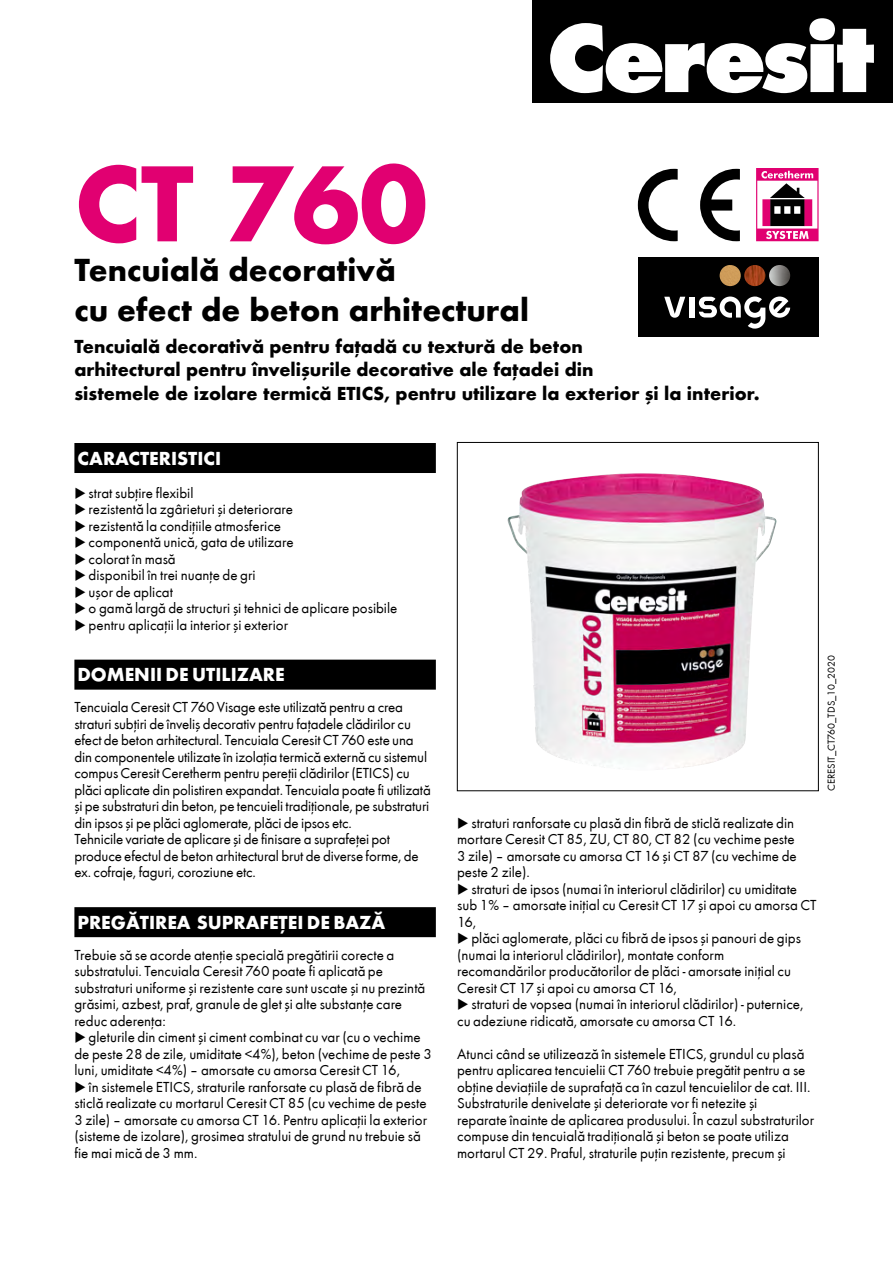
<style>
.page{position:relative;width:893px;height:1263px;background:#fff}
.page>*{position:absolute;margin:0;border:0;box-sizing:border-box;transform-origin:0 0}
.t1{font:700 112.5px "Futura TEE";color:#e10071}
.t2{font:700 33px/39.6px "Futura TEE";color:#000}
.t3{font:700 19.5px/23.4px "Futura TEE";color:#000}
.t4{font:700 19.5px "Futura TEE";color:#fff}
.t5{font:15px/16.5px "Futura TEE";color:#000}
.t6{font:10.5px "Futura TEE";color:#000}
</style>
<div class="page">
<div style="left:74px;top:443px;width:362px;height:30px;background:#000"></div>
<div style="left:74px;top:660px;width:362px;height:30px;background:#000"></div>
<div style="left:74px;top:907px;width:362px;height:30px;background:#000"></div>
<img style="left:507px;top:473px;width:270px;height:296px">
<div style="left:457px;top:442px;width:362px;height:349px;border:1px solid #000"></div>
<svg style="left:756px;top:168px;width:63px;height:73px"></svg>
<svg style="left:638px;top:169px;width:40px;height:72px"></svg>
<svg style="left:700px;top:169px;width:40px;height:72px"></svg>
<div style="left:638px;top:257px;width:181px;height:79px;background:#000"></div>
<div style="left:689px;top:297px;width:5px;height:20px;background:#fff"></div>
<svg style="left:664px;top:297px;width:21px;height:21px"></svg>
<svg style="left:699px;top:296px;width:91px;height:33px"></svg>
<img style="left:769px;top:265px;width:21px;height:21px;border-radius:11px">
<img style="left:744px;top:265px;width:21px;height:21px;border-radius:11px">
<img style="left:720px;top:265px;width:21px;height:21px;border-radius:11px">
<div style="left:533px;top:0;width:360px;height:103px;background:#000"></div>
<svg style="left:550px;top:18px;width:324px;height:75px"></svg>
<h1 class="t1" style="left:74px;top:133px;width:354px">CT 760</h1>
<h2 class="t2" style="left:74px;top:249px;width:456px">Tencuială decorativă<br>cu efect de beton arhitectural</h2>
<h3 class="t3" style="left:74px;top:334px;width:687px">Tencuială decorativă pentru fațadă cu textură de beton<br>arhitectural pentru învelișurile decorative ale fațadei din<br>sistemele de izolare termică ETICS, pentru utilizare la exterior și la interior.</h3>
<h3 class="t4" style="left:77px;top:446px;width:145px">CARACTERISTICI</h3>
<p class="t5" style="left:89px;top:484px;width:310px">strat subțire flexibil<br>rezistentă la zgârieturi și deteriorare<br>rezistentă la condiţiile atmosferice<br>componentă unică, gata de utilizare<br>colorat în masă<br>disponibil în trei nuanţe de gri<br>ușor de aplicat<br>o gamă largă de structuri și tehnici de aplicare posibile pentru aplicații la interior și exterior</p>
<h3 class="t4" style="left:77px;top:662px;width:209px">DOMENII DE UTILIZARE</h3>
<p class="t5" style="left:74px;top:699px;width:358px">Tencuiala Ceresit CT 760 Visage este utilizată pentru a crea straturi subţiri de înveliș decorativ pentru faţadele clădirilor cu efect de beton arhitectural. Tencuiala Ceresit CT 760 este una din componentele utilizate în izolaţia termică externă cu sistemul compus Ceresit Ceretherm pentru pereţii clădirilor (ETICS) cu plăci aplicate din polistiren expandat. Tencuiala poate fi utilizată și pe substraturi din beton, pe tencuieli tradiţionale, pe substraturi din ipsos și pe plăci aglomerate, plăci de ipsos etc.<br>Tehnicile variate de aplicare și de finisare a suprafeţei pot produce efectul de beton arhitectural brut de diverse forme, de ex. cofraje, faguri, coroziune etc.</p>
<h3 class="t4" style="left:77px;top:910px;width:310px">PREGĂTIREA SUPRAFEȚEI DE BAZĂ</h3>
<p class="t5" style="left:74px;top:946px;width:352px">Trebuie să se acorde atenţie specială pregătirii corecte a substratului. Tencuiala Ceresit 760 poate fi aplicată pe substraturi uniforme și rezistente care sunt uscate și nu prezintă grăsimi, azbest, praf, granule de glet și alte substanţe care reduc aderenţa:</p>
<p class="t5" style="left:74px;top:1029px;width:359px;text-indent:14px">gleturile din ciment și ciment combinat cu var (cu o vechime de peste 28 de zile, umiditate &lt;4%), beton (vechime de peste 3 luni, umiditate &lt;4%) – amorsate cu amorsa Ceresit CT 16,</p>
<p class="t5" style="left:74px;top:1078px;width:354px;text-indent:14px">în sistemele ETICS, straturile ranforsate cu plasă de fibră de sticlă realizate cu mortarul Ceresit CT 85 (cu vechime de peste 3 zile) – amorsate cu amorsa CT 16. Pentru aplicaţii la exterior (sisteme de izolare), grosimea stratului de grund nu trebuie să fie mai mică de 3 mm.</p>
<p class="t5" style="left:457px;top:814px;width:341px;text-indent:14px">straturi ranforsate cu plasă din fibră de sticlă realizate din mortare Ceresit CT 85, ZU, CT 80, CT 82 (cu vechime peste 3 zile) – amorsate cu amorsa CT 16 și CT 87 (cu vechime de peste 2 zile).</p>
<p class="t5" style="left:457px;top:880px;width:361px;text-indent:14px">straturi de ipsos (numai în interiorul clădirilor) cu umiditate sub 1% – amorsate iniţial cu Ceresit CT 17 și apoi cu amorsa CT<br>16,</p>
<p class="t5" style="left:457px;top:930px;width:345px;text-indent:14px">plăci aglomerate, plăci cu fibră de ipsos și panouri de gips (numai la interiorul clădirilor), montate conform recomandărilor producătorilor de plăci - amorsate iniţial cu Ceresit CT 17 și apoi cu amorsa CT 16,</p>
<p class="t5" style="left:457px;top:996px;width:348px;text-indent:14px">straturi de vopsea (numai în interiorul clădirilor) - puternice, cu adeziune ridicată, amorsate cu amorsa CT 16.</p>
<p class="t5" style="left:457px;top:1045px;width:359px">Atunci când se utilizează în sistemele ETICS, grundul cu plasă pentru aplicarea tencuielii CT 760 trebuie pregătit pentru a se obţine deviaţiile de suprafaţă ca în cazul tencuielilor de cat. III.<br>Substraturile denivelate și deteriorate vor fi netezite și<br>reparate înainte de aplicarea produsului. În cazul substraturilor compuse din tencuială tradiţională și beton se poate utiliza mortarul CT 29. Praful, straturile puţin rezistente, precum și</p>
<p class="t6" style="left:825px;top:791px;width:137px;rotate:-90deg">CERESIT_CT760_TDS_10_2020</p>
</div>
